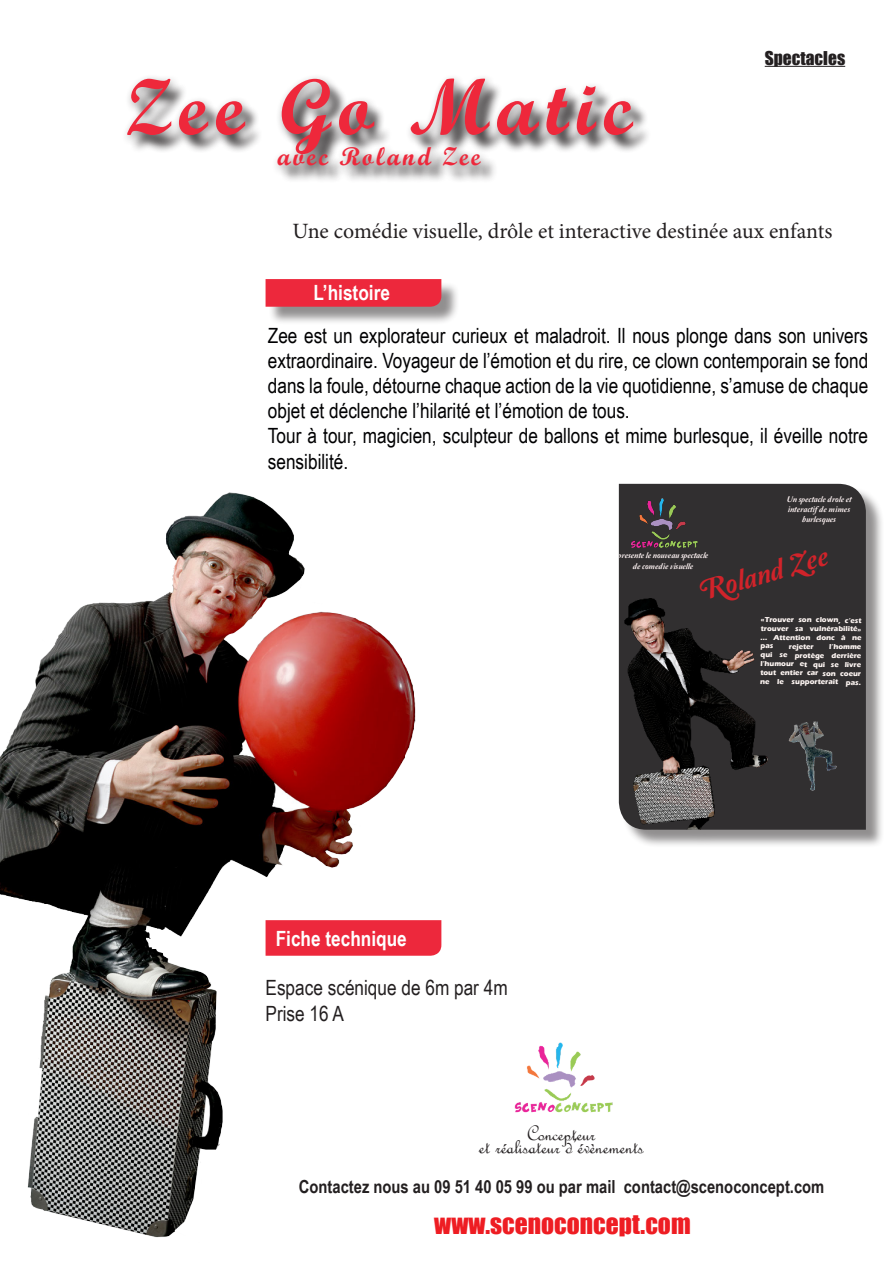
<style>
.page{position:relative;width:893px;height:1263px;background:#fff}
.page>*{position:absolute;margin:0;border:0;box-sizing:border-box;transform-origin:0 0}
.t1{font:79.5px "Script MT Bold";letter-spacing:.1em;color:#ee283b}
.t2{font:29.55px "Amperzand";color:#d1232a}
.t3{font:25.5px "Impact";color:#ee1d23}
.t4{font:25.5px "Script MT Bold";letter-spacing:.1em;color:#ee283b}
.t5{font:22.5px "French Script";color:#231f20}
.t6{font:21.9px "Minion Pro";color:#231f20}
.t7{font:21px/25.2px "Arial Narrow";color:#000002;text-align:justify}
.t8{font:21px "Arial Narrow";color:#231f20}
.t9{font:700 21px "Arial Narrow";color:#fff}
.t10{font:700 18px "Arial Narrow";color:#231f20}
.t11{font:17.55px "Impact";color:#231f20}
.t12{font:8.55px/10.4px "Amperzand";color:#fdf2f2;text-align:center}
.t13{font:700 7.35px/8.9px "Eras ITC";letter-spacing:-.01em;color:#fef6f3;text-align:justify}
</style>
<div class="page">
<hr style="left:765px;top:66px;width:80px;height:1px;background:#231f20">
<div style="left:130px;top:82px;width:521px;height:101px;background:#231f20;opacity:.75"></div>
<div style="left:121px;top:74px;width:524px;height:103px;background:#231f20;opacity:.5"></div>
<img style="left:514px;top:1042px;width:99px;height:71px">
<div style="left:268px;top:281px;width:192px;height:44px;background:#231f20;opacity:.5"></div>
<svg style="left:266px;top:279px;width:175px;height:28px;background:#eb2a3d"></svg>
<div style="left:621px;top:486px;width:264px;height:362px;background:#231f20;opacity:.5"></div>
<div style="left:619px;top:484px;width:247px;height:346px;background:#312f30"></div>
<img style="left:631px;top:498px;width:67px;height:50px">
<div style="left:778px;top:716px;width:68px;height:78px;background:#fff;opacity:.53"></div>
<img style="left:619px;top:598px;width:152px;height:232px">
<img style="left:0;top:492px;width:442px;height:746px">
<p class="t1" style="left:126px;top:58px;width:508px">Zee Go Matic</p>
<p class="t4" style="left:277px;top:140px;width:205px">avec Roland Zee</p>
<p class="t11" style="left:765px;top:44px;width:82px">Spectacles</p>
<p class="t6" style="left:293px;top:216px;width:541px">Une comédie visuelle, drôle et interactive destinée aux enfants</p>
<p class="t9" style="left:313px;top:277px;width:78px">L’histoire</p>
<p class="t7" style="left:268px;top:322px;width:602px">Zee est un explorateur curieux et maladroit. Il nous plonge dans son univers extraordinaire. Voyageur de l’émotion et du rire, ce clown contemporain se fond dans la foule, détourne chaque action de la vie quotidienne, s’amuse de chaque objet et déclenche l’hilarité et l’émotion de tous.</p>
<p class="t7" style="left:268px;top:422px;width:602px">Tour à tour, magicien, sculpteur de ballons et mime burlesque, il éveille notre sensibilité.</p>
<p class="t12" style="left:786px;top:494px;width:67px">Un spectacle drole et interactif de mimes burlesques</p>
<h2 class="t2" style="left:695px;top:578px;width:135px;rotate:-17deg">Roland Zee</h2>
<p class="t12" style="left:618px;top:551px;width:92px">presente le nouveau spectacle de comedie visuelle</p>
<p class="t9" style="left:276px;top:922px;width:133px">Fiche technique</p>
<p class="t8" style="left:266px;top:972px;width:244px">Espace scénique de 6m par 4m</p>
<p class="t8" style="left:266px;top:998px;width:80px">Prise 16 A</p>
<p class="t5" style="left:527px;top:1119px;width:70px">Concepteur</p>
<p class="t5" style="left:479px;top:1133px;width:166px">et réalisateur d’évènements</p>
<p class="t13" style="left:761px;top:615px;width:103px">«Trouver son clown, c’est trouver sa vulnérabilité» ... Attention donc à ne pas</p>
<p class="t13" style="left:789px;top:642px;width:26px">rejeter</p>
<p class="t13" style="left:760px;top:642px;width:103px;text-indent:69px">l’homme qui se protège derrière l’humour et qui se livre tout entier car son coeur ne le supporterait pas.</p>
<p class="t10" style="left:299px;top:1173px;width:527px">Contactez nous au 09 51 40 05 99 ou par mail contact@scenoconcept.com</p>
<p class="t3" style="left:434px;top:1204px;width:258px">www.scenoconcept.com</p>
</div>
